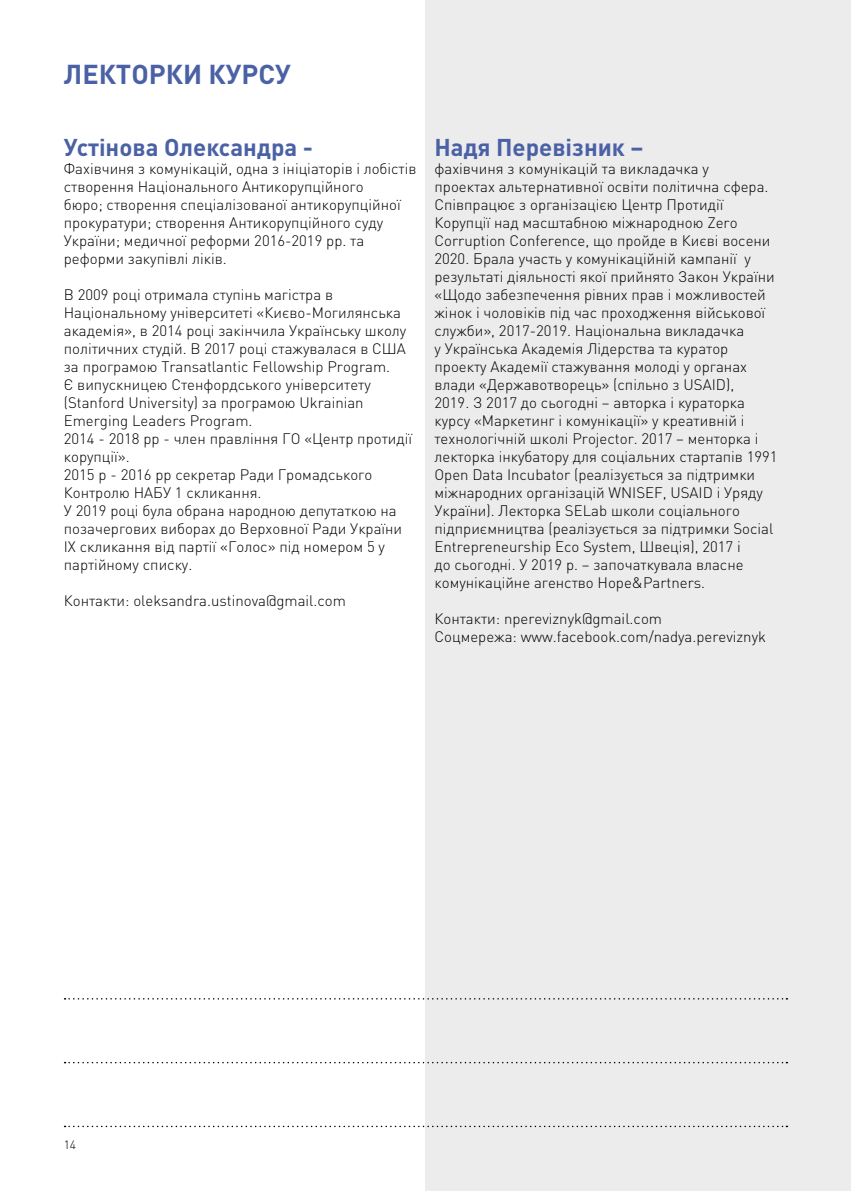
<style>
.page{position:relative;width:851px;height:1191px;background:#fff}
.page>*{position:absolute;margin:0;border:0;box-sizing:border-box;transform-origin:0 0}
.t1{font:700 27px "DIN Pro";letter-spacing:.095em;color:#4b61a5}
.t2{font:700 24px "DIN Pro";color:#4b61a5}
.t3{font:300 15px/18px "DIN Pro";color:#000}
.t4{font:300 12px "DIN Pro";color:#000}
</style>
<div class="page">
<div style="left:425px;top:0;width:425px;height:1191px;background:#ececed"></div>
<svg style="left:65px;top:1061px;width:722px;height:2px"></svg>
<svg style="left:65px;top:998px;width:722px;height:1px"></svg>
<svg style="left:65px;top:1125px;width:722px;height:2px"></svg>
<h1 class="t1" style="left:64px;top:56px;width:226px">Лекторки курсу</h1>
<h2 class="t2" style="left:64px;top:131px;width:251px">Устінова Олександра -</h2>
<p class="t3" style="left:64px;top:159px;width:354px">Фахівчиня з комунікацій, одна з ініціаторів і лобістів створення Національного Антикорупційного<br>бюро; створення спеціалізованої антикорупційної прокуратури; створення Антикорупційного суду України; медичної реформи 2016-2019 рр. та реформи закупівлі ліків.</p>
<p class="t3" style="left:64px;top:285px;width:349px">В 2009 році отримала ступінь магістра в Національному університеті «Києво-Могилянська академія», в 2014 році закінчила Українську школу політичних студій. В 2017 році стажувалася в США за програмою Transatlantic Fellowship Program.<br>Є випускницею Стенфордського університету (Stanford University) за програмою Ukrainian Emerging Leaders Program.<br>2014 - 2018 рр - член правління ГО «Центр протидії корупції».<br>2015 р - 2016 рр секретар Ради Громадського Контролю НАБУ 1 скликання.<br>У 2019 році була обрана народною депутаткою на позачергових виборах до Верховної Ради України IX скликання від партії «Голос» під номером 5 у партійному списку.</p>
<p class="t3" style="left:64px;top:591px;width:284px">Контакти: oleksandra.ustinova@gmail.com</p>
<h2 class="t2" style="left:434px;top:131px;width:210px">Надя Перевізник –</h2>
<p class="t3" style="left:434px;top:159px;width:344px">фахівчиня з комунікацій та викладачка у<br>проектах альтернативної освіти політична сфера.<br>Співпрацює з організацією Центр Протидії Корупції над масштабною міжнародною Zero Corruption Conference, що пройде в Києві восени 2020. Брала участь у комунікаційній кампанії у результаті діяльності якої прийнято Закон України «Щодо забезпечення рівних прав і можливостей жінок і чоловіків під час проходження військової служби», 2017-2019. Національна викладачка<br>у Українська Академія Лідерства та куратор проекту Академії стажування молоді у органах влади «Державотворець» (спільно з USAID),<br>2019. З 2017 до сьогодні – авторка і кураторка курсу «Маркетинг і комунікації» у креативній і технологічній школі Projector. 2017 – менторка і лекторка інкубатору для соціальних стартапів 1991<br>Open Data Incubator (реалізується за підтримки міжнародних організацій WNISEF, USAID і Уряду України). Лекторка SELab школи соціального підприємництва (реалізується за підтримки Social Entrepreneurship Eco System, Швеція), 2017 і<br>до сьогодні. У 2019 р. – започаткувала власне комунікаційне агенство Hope&amp;Partners.</p>
<p class="t3" style="left:434px;top:609px;width:333px">Контакти: npereviznyk@gmail.com<br>Соцмережа: www.facebook.com/nadya.pereviznyk</p>
<p class="t4" style="left:64px;top:1136px;width:14px">14</p>
</div>
